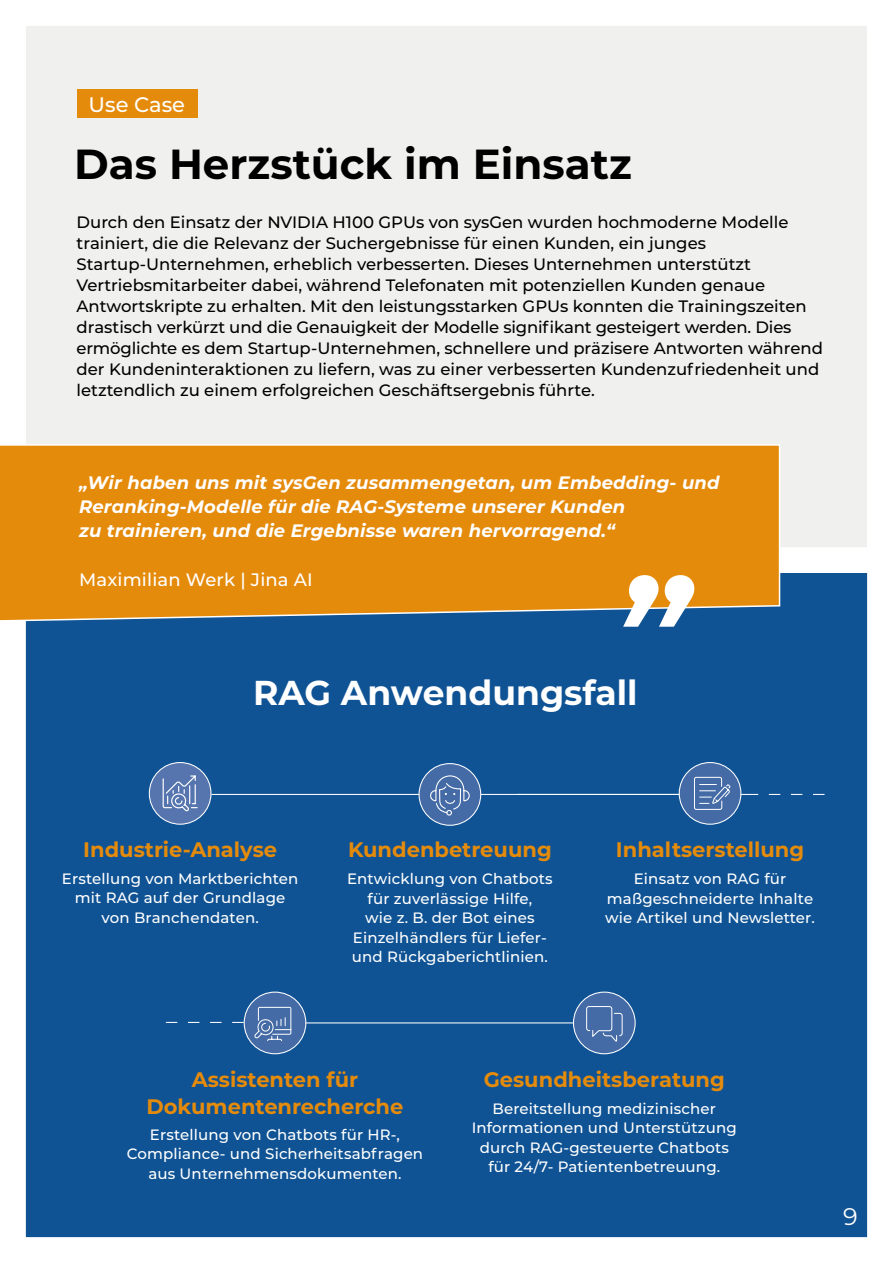
<style>
.page{position:relative;width:893px;height:1263px;background:#fff}
.page>*{position:absolute;margin:0;border:0;box-sizing:border-box;transform-origin:0 0}
.t1{font:italic 700 151.8px "Montserrat";color:#fff}
.t2{font:700 42px "Montserrat";color:#000}
.t3{font:700 34.5px "Montserrat";color:#fff}
.t4{font:24px "Montserrat";color:#fff}
.t5{font:700 21px/27px "Montserrat";color:#e58b0c;text-align:center}
.t6{font:500 21px "Montserrat";color:#fff}
.t7{font:italic 700 18px/24px "Montserrat";letter-spacing:.01em;color:#fff}
.t8{font:500 18px "Montserrat";letter-spacing:.01em;color:#fff}
.t9{font:500 16.5px/21px "Montserrat";color:#000}
.t10{font:500 15px/19.5px "Montserrat";letter-spacing:.01em;color:#fff;text-align:center}
</style>
<div class="page">
<div style="left:27px;top:27px;width:839px;height:520px;background:#f0f0ef"></div>
<div style="left:0;top:573px;width:876px;height:681px;background:#0f5394"></div>
<hr style="left:211px;top:794px;width:472px;height:1px;background:#fff">
<hr style="left:517px;top:794px;width:241px;height:1px;background:#fff">
<svg style="left:232px;top:1022px;width:12px;height:1px"></svg>
<svg style="left:210px;top:1022px;width:12px;height:1px"></svg>
<hr style="left:283px;top:1022px;width:328px;height:1px;background:#fff">
<div style="left:0;top:0;width:893px;height:1263px;border:26px solid #fff"></div>
<div style="left:77px;top:90px;width:121px;height:28px;background:#e58b0c"></div>
<svg style="left:0;top:443px;width:781px;height:181px;background:#d98a19"></svg>
<div style="left:149px;top:762px;width:62px;height:62px;background:#5675ae;border-radius:50%"></div>
<div style="left:149px;top:762px;width:62px;height:63px;border:1px solid #fff;border-radius:50%"></div>
<div style="left:419px;top:764px;width:62px;height:61px;background:#456ba7;border-radius:50%"></div>
<div style="left:419px;top:763px;width:62px;height:63px;border:1px solid #fff;border-radius:50%"></div>
<div style="left:244px;top:992px;width:62px;height:62px;background:#456ba7;border-radius:50%"></div>
<div style="left:244px;top:991px;width:62px;height:63px;border:1px solid #fff;border-radius:50%"></div>
<div style="left:573px;top:992px;width:62px;height:62px;background:#456ba7;border-radius:50%"></div>
<div style="left:573px;top:991px;width:63px;height:63px;border:1px solid #fff;border-radius:50%"></div>
<div style="left:679px;top:762px;width:62px;height:62px;background:#456ba7;border-radius:50%"></div>
<div style="left:679px;top:762px;width:62px;height:63px;border:1px solid #fff;border-radius:50%"></div>
<svg style="left:162px;top:775px;width:36px;height:37px"></svg>
<svg style="left:430px;top:775px;width:40px;height:41px"></svg>
<div style="left:694px;top:777px;width:28px;height:33px;border:1px solid #fff;border-radius:2px"></div>
<svg style="left:700px;top:783px;width:31px;height:21px"></svg>
<svg style="left:254px;top:1006px;width:38px;height:35px"></svg>
<svg style="left:586px;top:1006px;width:37px;height:36px"></svg>
<p class="t6" style="left:89px;top:90px;width:98px">Use Case</p>
<h2 class="t2" style="left:74px;top:133px;width:559px">Das Herzstück im Einsatz</h2>
<p class="t9" style="left:77px;top:210px;width:748px">Durch den Einsatz der NVIDIA H100 GPUs von sysGen wurden hochmoderne Modelle trainiert, die die Relevanz der Suchergebnisse für einen Kunden, ein junges Startup-Unternehmen, erheblich verbesserten. Dieses Unternehmen unterstützt Vertriebsmitarbeiter dabei, während Telefonaten mit potenziellen Kunden genaue Antwortskripte zu erhalten. Mit den leistungsstarken GPUs konnten die Trainingszeiten drastisch verkürzt und die Genauigkeit der Modelle signifikant gesteigert werden. Dies ermöglichte es dem Startup-Unternehmen, schnellere und präzisere Antworten während der Kundeninteraktionen zu liefern, was zu einer verbesserten Kundenzufriedenheit und letztendlich zu einem erfolgreichen Geschäftsergebnis führte.</p>
<p class="t7" style="left:79px;top:469px;width:642px">„Wir haben uns mit sysGen zusammengetan, um Embedding- und<br>Reranking-Modelle für die RAG-Systeme unserer Kunden<br>zu trainieren, und die Ergebnisse waren hervorragend.“</p>
<p class="t8" style="left:79px;top:567px;width:235px">Maximilian Werk | Jina AI</p>
<h1 class="t1" style="left:629px;top:440px;width:77px">„</h1>
<h3 class="t3" style="left:253px;top:667px;width:386px">RAG Anwendungsfall</h3>
<p class="t5" style="left:83px;top:835px;width:195px">Industrie-Analyse</p>
<p class="t10" style="left:62px;top:868px;width:238px">Erstellung von Marktberichten mit RAG auf der Grundlage von Branchendaten.</p>
<p class="t5" style="left:348px;top:835px;width:205px">Kundenbetreuung</p>
<p class="t10" style="left:347px;top:868px;width:207px">Entwicklung von Chatbots für zuverlässige Hilfe,<br>wie z. B. der Bot eines<br>Einzelhändlers für Liefer&shy;und Rückgaberichtlinien.</p>
<p class="t5" style="left:616px;top:835px;width:190px">Inhaltserstellung</p>
<p class="t10" style="left:605px;top:868px;width:211px">Einsatz von RAG für maßgeschneiderte Inhalte wie Artikel und Newsletter.</p>
<p class="t5" style="left:146px;top:1065px;width:259px">Assistenten für<br>Dokumentenrecherche</p>
<p class="t10" style="left:127px;top:1124px;width:298px">Erstellung von Chatbots für HR-,<br>Compliance- und Sicherheitsabfragen aus Unternehmensdokumenten.</p>
<p class="t5" style="left:484px;top:1065px;width:243px">Gesundheitsberatung</p>
<p class="t10" style="left:472px;top:1098px;width:267px">Bereitstellung medizinischer<br>Informationen und Unterstützung durch RAG-gesteuerte Chatbots für 24/7- Patientenbetreuung.</p>
<h3 class="t4" style="left:843px;top:1199px;width:16px">9</h3>
</div>
